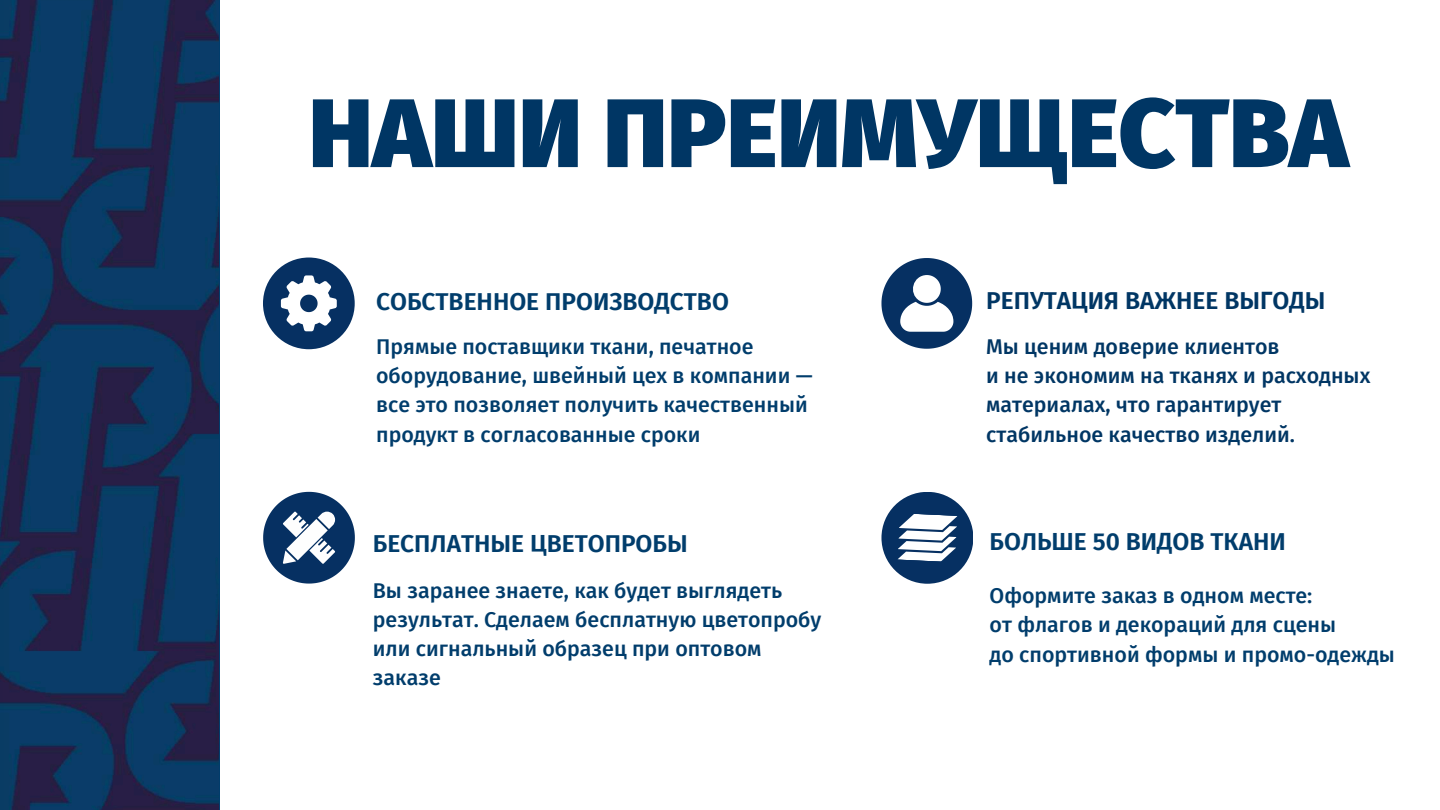
<style>
.page{position:relative;width:1440px;height:810px;background:#fff}
.page>*{position:absolute;margin:0;border:0;box-sizing:border-box;transform-origin:0 0}
.t1{font:900 97.3px "Fira Sans";color:#003664}
.t2{font:600 24.5px "Fira Sans";color:#013d6c}
.t3{font:600 24.5px "Fira Sans";color:#003664}
.t4{font:500 21.4px/29.2px "Fira Sans";color:#013d6c}
.t5{font:500 21.4px/29.2px "Fira Sans";color:#003664}
</style>
<div class="page">
<svg style="left:263px;top:258px;width:91px;height:91px"></svg>
<svg style="left:263px;top:492px;width:92px;height:91px"></svg>
<div style="left:881px;top:492px;width:92px;height:92px;background:#063062;border-radius:50%"></div>
<svg style="left:897px;top:514px;width:61px;height:48px"></svg>
<svg style="left:881px;top:258px;width:91px;height:91px"></svg>
<img style="left:0;top:0;width:219px;height:810px">
<h1 class="t1" style="left:309px;top:76px;width:1041px">НАШИ ПРЕИМУЩЕСТВА</h1>
<p class="t2" style="left:376px;top:287px;width:354px">СОБСТВЕННОЕ ПРОИЗВОДСТВО</p>
<p class="t4" style="left:376px;top:332px;width:438px">Прямые поставщики ткани, печатное оборудование, швейный цех в компании — все это позволяет получить качественный продукт в согласованные сроки</p>
<p class="t2" style="left:373px;top:529px;width:316px">БЕСПЛАТНЫЕ ЦВЕТОПРОБЫ</p>
<p class="t4" style="left:373px;top:576px;width:450px">Вы заранее знаете, как будет выглядеть результат. Сделаем бесплатную цветопробу или сигнальный образец при оптовом заказе</p>
<p class="t3" style="left:986px;top:286px;width:341px">РЕПУТАЦИЯ ВАЖНЕЕ ВЫГОДЫ</p>
<p class="t5" style="left:986px;top:332px;width:386px">Мы ценим доверие клиентов<br>и не экономим на тканях и расходных материалах, что гарантирует стабильное качество изделий.</p>
<p class="t2" style="left:990px;top:527px;width:298px">БОЛЬШЕ 50 ВИДОВ ТКАНИ</p>
<p class="t4" style="left:990px;top:581px;width:407px">Оформите заказ в одном месте:<br>от флагов и декораций для сцены<br>до спортивной формы и промо-одежды</p>
</div>
